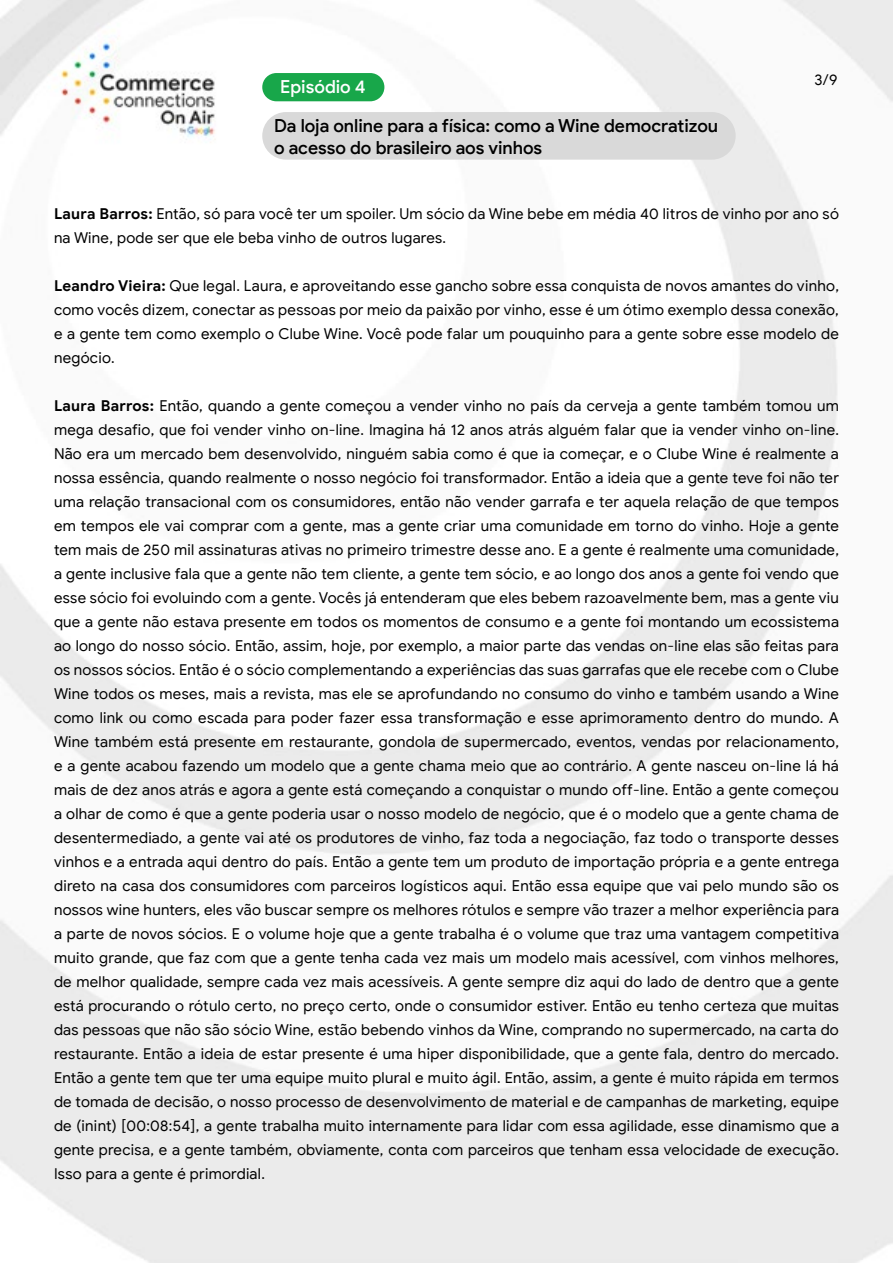
<style>
.page{position:relative;width:893px;height:1263px;background:#fff}
.page>*{position:absolute;margin:0;border:0;box-sizing:border-box;transform-origin:0 0}
.t1{font:500 18px/21.6px "Google Sans Display";letter-spacing:-.005em;color:#000}
.t2{font:500 18px "Google Sans Display";color:#fff}
.t3{font:15px/24px "Google Sans";letter-spacing:.02em;color:#000;text-align:justify}
.t4{font:15px "Google Sans Display";color:#000}
.s1{font-weight:700}
</style>
<div class="page">
<img style="left:0;top:0;width:893px;height:1263px">
<div style="left:262px;top:73px;width:122px;height:28px;background:#18a74a;border-radius:14px"></div>
<div style="left:262px;top:112px;width:474px;height:48px;background:#d9d9d9;border-radius:24px"></div>
<p class="t2" style="left:280px;top:76px;width:87px">Episódio 4</p>
<p class="t1" style="left:274px;top:115px;width:446px">Da loja online para a física: como a Wine democratizou o acesso do brasileiro aos vinhos</p>
<p class="t4" style="left:815px;top:70px;width:24px">3/9</p>
<p class="t3" style="left:54px;top:201px;width:786px"><span class="s1">Laura Barros:</span> Então, só para você ter um spoiler. Um sócio da Wine bebe em média 40 litros de vinho por ano só na Wine, pode ser que ele beba vinho de outros lugares.</p>
<p class="t3" style="left:54px;top:273px;width:786px"><span class="s1">Leandro Vieira:</span> Que legal. Laura, e aproveitando esse gancho sobre essa conquista de novos amantes do vinho, como vocês dizem, conectar as pessoas por meio da paixão por vinho, esse é um ótimo exemplo dessa conexão, e a gente tem como exemplo o Clube Wine. Você pode falar um pouquinho para a gente sobre esse modelo de negócio.</p>
<p class="t3" style="left:54px;top:393px;width:786px"><span class="s1">Laura Barros:</span> Então, quando a gente começou a vender vinho no país da cerveja a gente também tomou um mega desafio, que foi vender vinho on-line. Imagina há 12 anos atrás alguém falar que ia vender vinho on-line.<br>Não era um mercado bem desenvolvido, ninguém sabia como é que ia começar, e o Clube Wine é realmente a nossa essência, quando realmente o nosso negócio foi transformador. Então a ideia que a gente teve foi não ter uma relação transacional com os consumidores, então não vender garrafa e ter aquela relação de que tempos em tempos ele vai comprar com a gente, mas a gente criar uma comunidade em torno do vinho. Hoje a gente tem mais de 250 mil assinaturas ativas no primeiro trimestre desse ano. E a gente é realmente uma comunidade, a gente inclusive fala que a gente não tem cliente, a gente tem sócio, e ao longo dos anos a gente foi vendo que esse sócio foi evoluindo com a gente. Vocês já entenderam que eles bebem razoavelmente bem, mas a gente viu que a gente não estava presente em todos os momentos de consumo e a gente foi montando um ecossistema ao longo do nosso sócio. Então, assim, hoje, por exemplo, a maior parte das vendas on-line elas são feitas para os nossos sócios. Então é o sócio complementando a experiências das suas garrafas que ele recebe com o Clube Wine todos os meses, mais a revista, mas ele se aprofundando no consumo do vinho e também usando a Wine como link ou como escada para poder fazer essa transformação e esse aprimoramento dentro do mundo. A Wine também está presente em restaurante, gondola de supermercado, eventos, vendas por relacionamento, e a gente acabou fazendo um modelo que a gente chama meio que ao contrário. A gente nasceu on-line lá há mais de dez anos atrás e agora a gente está começando a conquistar o mundo off-line. Então a gente começou a olhar de como é que a gente poderia usar o nosso modelo de negócio, que é o modelo que a gente chama de desentermediado, a gente vai até os produtores de vinho, faz toda a negociação, faz todo o transporte desses vinhos e a entrada aqui dentro do país. Então a gente tem um produto de importação própria e a gente entrega direto na casa dos consumidores com parceiros logísticos aqui. Então essa equipe que vai pelo mundo são os nossos wine hunters, eles vão buscar sempre os melhores rótulos e sempre vão trazer a melhor experiência para a parte de novos sócios. E o volume hoje que a gente trabalha é o volume que traz uma vantagem competitiva muito grande, que faz com que a gente tenha cada vez mais um modelo mais acessível, com vinhos melhores, de melhor qualidade, sempre cada vez mais acessíveis. A gente sempre diz aqui do lado de dentro que a gente está procurando o rótulo certo, no preço certo, onde o consumidor estiver. Então eu tenho certeza que muitas das pessoas que não são sócio Wine, estão bebendo vinhos da Wine, comprando no supermercado, na carta do restaurante. Então a ideia de estar presente é uma hiper disponibilidade, que a gente fala, dentro do mercado.<br>Então a gente tem que ter uma equipe muito plural e muito ágil. Então, assim, a gente é muito rápida em termos de tomada de decisão, o nosso processo de desenvolvimento de material e de campanhas de marketing, equipe de (inint) [00:08:54], a gente trabalha muito internamente para lidar com essa agilidade, esse dinamismo que a gente precisa, e a gente também, obviamente, conta com parceiros que tenham essa velocidade de execução.<br>Isso para a gente é primordial.</p>
</div>
